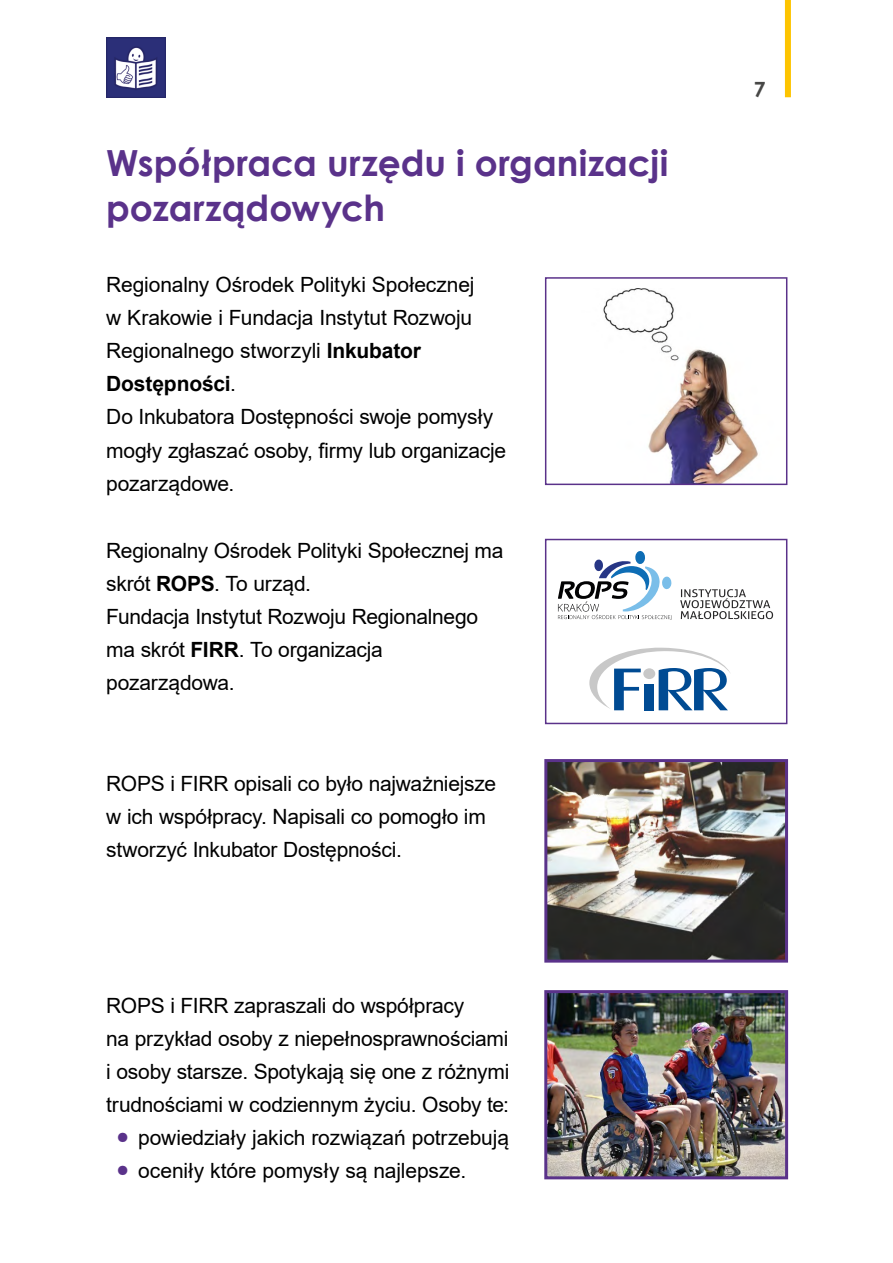
<style>
.page{position:relative;width:893px;height:1263px;background:#fff}
.page>*{position:absolute;margin:0;border:0;box-sizing:border-box;transform-origin:0 0}
.H2_rozdział{font:700 36px/45px "Century Gothic";color:#5a328a}
.Tekst_bez_wcięcia{font:21px/33px "Arial";letter-spacing:-.01em;color:#000}
.t1{font:700 21px "Century Gothic";color:#474746}
.s1{font-weight:700}
.s2{font-family:"Myriad Pro";font-weight:900;font-size:33px;color:#5a328a}
</style>
<div class="page">
<div style="left:785px;top:0;width:6px;height:97px;background:#fdc400"></div>
<img style="left:106px;top:38px;width:60px;height:59px">
<img style="left:603px;top:289px;width:155px;height:193px">
<div style="left:545px;top:277px;width:242px;height:208px;border:2px solid #5a328a"></div>
<img style="left:548px;top:763px;width:236px;height:195px">
<div style="left:544px;top:759px;width:244px;height:203px;border:3px solid #5a328a"></div>
<img style="left:548px;top:994px;width:236px;height:181px">
<div style="left:544px;top:990px;width:244px;height:189px;border:3px solid #5a328a"></div>
<svg style="left:558px;top:551px;width:114px;height:69px"></svg>
<svg style="left:680px;top:589px;width:93px;height:30px"></svg>
<svg style="left:589px;top:647px;width:141px;height:63px"></svg>
<div style="left:545px;top:539px;width:242px;height:185px;border:2px solid #5a328a"></div>
<h2 class="H2_rozdział" style="left:106px;top:139px;width:564px">Współpraca urzędu i organizacji pozarządowych</h2>
<p class="Tekst_bez_wcięcia" style="left:106px;top:268px;width:370px">Regionalny Ośrodek Polityki Społecznej w Krakowie i Fundacja Instytut Rozwoju<br>Regionalnego stworzyli <span class="s1">Inkubator<br>Dostępności</span>.</p>
<p class="Tekst_bez_wcięcia" style="left:106px;top:400px;width:401px">Do Inkubatora Dostępności swoje pomysły mogły zgłaszać osoby, firmy lub organizacje pozarządowe.</p>
<p class="Tekst_bez_wcięcia" style="left:106px;top:533px;width:399px">Regionalny Ośrodek Polityki Społecznej ma skrót <span class="s1">ROPS</span>. To urząd.</p>
<p class="Tekst_bez_wcięcia" style="left:106px;top:599px;width:373px">Fundacja Instytut Rozwoju Regionalnego ma skrót <span class="s1">FIRR</span>. To organizacja pozarządowa.</p>
<p class="Tekst_bez_wcięcia" style="left:106px;top:766px;width:391px">ROPS i FIRR opisali co było najważniejsze</p>
<p class="Tekst_bez_wcięcia" style="left:106px;top:799px;width:381px">w ich współpracy. Napisali co pomogło im</p>
<p class="Tekst_bez_wcięcia" style="left:106px;top:832px;width:297px">stworzyć Inkubator Dostępności.</p>
<p class="Tekst_bez_wcięcia" style="left:106px;top:989px;width:359px">ROPS i FIRR zapraszali do współpracy</p>
<p class="Tekst_bez_wcięcia" style="left:106px;top:1022px;width:404px">na przykład osoby z niepełnosprawnościami</p>
<p class="Tekst_bez_wcięcia" style="left:106px;top:1055px;width:404px">i osoby starsze. Spotykają się one z różnymi trudnościami w codziennym życiu. Osoby te:</p>
<p class="Tekst_bez_wcięcia" style="left:117px;top:1121px;width:394px"><span class="s2">•</span> powiedziały jakich rozwiązań potrzebują</p>
<p class="Tekst_bez_wcięcia" style="left:117px;top:1154px;width:351px"><span class="s2">•</span> oceniły które pomysły są najlepsze.</p>
<p class="t1" style="left:754px;top:74px;width:13px">7</p>
</div>
